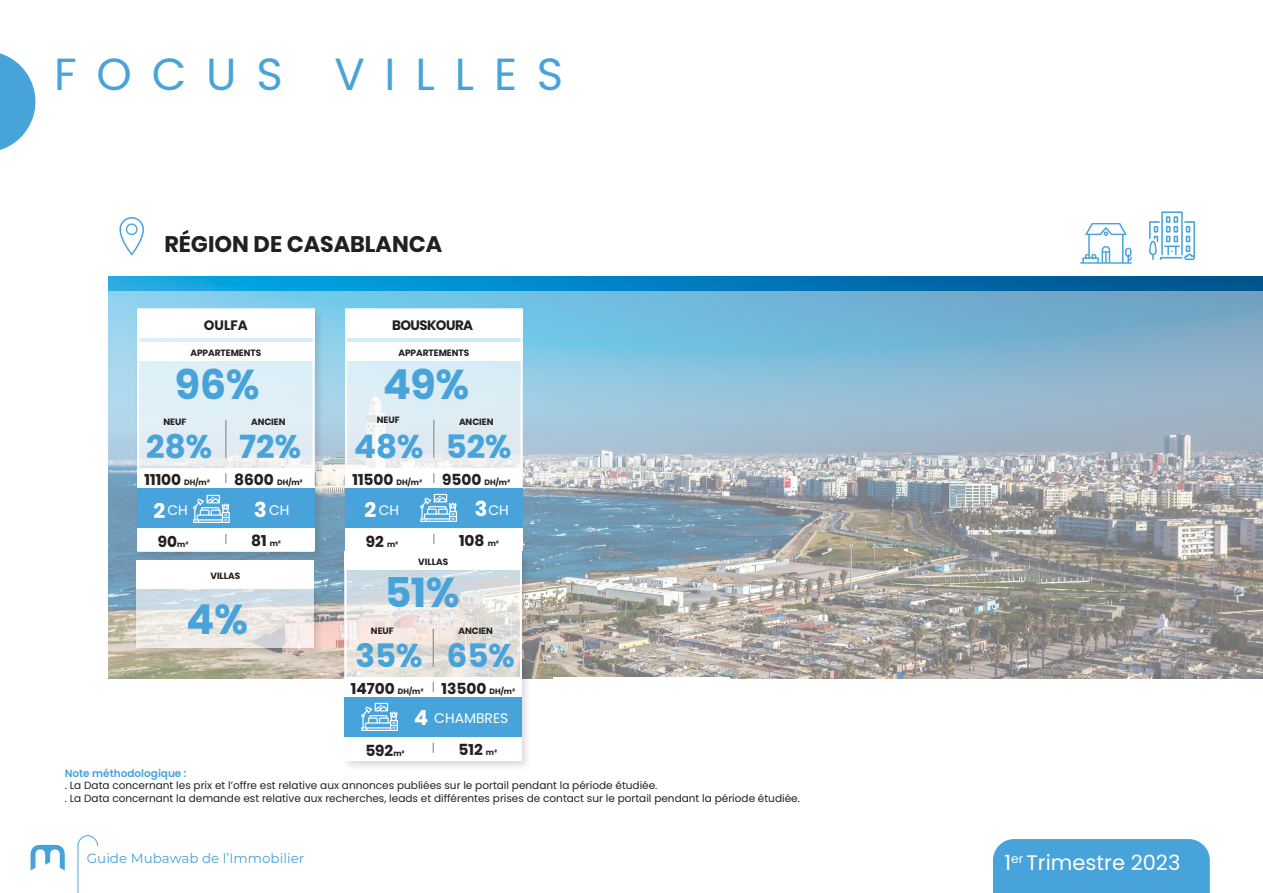
<style>
.page{position:relative;width:1263px;height:893px;background:#fff}
.page>*{position:absolute;margin:0;border:0;box-sizing:border-box;transform-origin:0 0}
.t1{font:45px "Poppins";letter-spacing:.44em;color:#48a3da}
.t2{font:700 41.4px "Poppins";color:#48a3da}
.t3{font:700 32.55px "Poppins";color:#48a3da}
.t4{font:700 22.5px "Poppins";color:#231f20}
.t5{font:21px "Poppins";color:#fff}
.t6{font:700 20.85px "Poppins";color:#fff}
.t7{font:700 15.45px "Poppins";color:#231f20}
.t8{font:13.95px "Poppins";color:#fff}
.t9{font:700 13.65px "Poppins";letter-spacing:-.04em;color:#231f20}
.t10{font:13.5px "Montserrat";color:#47a2da}
.t11{font:10.5px "Poppins";color:#231f20}
.t12{font:600 10.5px "Poppins";color:#47a2da}
.t13{font:700 9px "Poppins";color:#231f20}
.t14{font:700 7.8px "Poppins";color:#231f20}
.s1{font-size:7.8px}
.s2{font-size:15.45px}
</style>
<div class="page">
<div style="left:993px;top:839px;width:217px;height:54px;background:#48a3da"></div>
<svg style="left:31px;top:845px;width:34px;height:25px"></svg>
<svg style="left:77px;top:835px;width:21px;height:58px"></svg>
<img style="left:108px;top:276px;width:1155px;height:15px">
<svg style="left:108px;top:291px;width:1155px;height:388px;background:#99b0bb"></svg>
<div style="left:134px;top:306px;width:191px;height:256px;background:#231f20;opacity:.25"></div>
<svg style="left:140px;top:337px;width:171px;height:131px;background:#e0eef5"></svg>
<div style="left:341px;top:548px;width:192px;height:224px;background:#231f20;opacity:.25"></div>
<svg style="left:345px;top:570px;width:177px;height:191px;background:#e2e1e0"></svg>
<svg style="left:119px;top:217px;width:25px;height:39px"></svg>
<div style="left:137px;top:309px;width:177px;height:28px;background:#fff"></div>
<div style="left:137px;top:468px;width:86px;height:20px;background:#fff"></div>
<div style="left:220px;top:468px;width:94px;height:20px;background:#fff"></div>
<div style="left:137px;top:488px;width:177px;height:40px;background:#48a3da"></div>
<hr style="left:225px;top:420px;width:1px;height:38px;background:#8b8d90">
<div style="left:137px;top:528px;width:177px;height:23px;background:#fff"></div>
<div style="left:137px;top:342px;width:177px;height:19px;background:#fff"></div>
<div style="left:553px;top:677px;width:85px;height:20px;background:#fff"></div>
<div style="left:636px;top:677px;width:94px;height:20px;background:#fff"></div>
<div style="left:345px;top:677px;width:85px;height:20px;background:#fff"></div>
<div style="left:428px;top:677px;width:94px;height:20px;background:#fff"></div>
<div style="left:345px;top:697px;width:177px;height:40px;background:#48a3da"></div>
<hr style="left:433px;top:629px;width:1px;height:38px;background:#8b8d90">
<svg style="left:361px;top:703px;width:37px;height:28px"></svg>
<div style="left:345px;top:737px;width:177px;height:23px;background:#fff"></div>
<svg style="left:432px;top:742px;width:2px;height:11px"></svg>
<div style="left:345px;top:551px;width:177px;height:19px;background:#fff"></div>
<svg style="left:348px;top:337px;width:171px;height:131px;background:#dfedf3"></svg>
<div style="left:345px;top:309px;width:177px;height:28px;background:#fff"></div>
<div style="left:345px;top:468px;width:86px;height:20px;background:#fff"></div>
<div style="left:428px;top:468px;width:94px;height:20px;background:#fff"></div>
<div style="left:345px;top:488px;width:177px;height:40px;background:#48a3da"></div>
<hr style="left:433px;top:420px;width:1px;height:38px;background:#8b8d90">
<svg style="left:420px;top:494px;width:37px;height:28px"></svg>
<div style="left:345px;top:528px;width:177px;height:23px;background:#fff"></div>
<div style="left:345px;top:342px;width:177px;height:19px;background:#fff"></div>
<svg style="left:1080px;top:223px;width:52px;height:41px"></svg>
<svg style="left:1149px;top:211px;width:46px;height:49px"></svg>
<svg style="left:0;top:53px;width:35px;height:97px"></svg>
<div style="left:137px;top:560px;width:177px;height:29px;background:#fff"></div>
<div style="left:133px;top:585px;width:191px;height:73px;background:#231f20;opacity:.25"></div>
<svg style="left:137px;top:589px;width:177px;height:59px;background:#e2e4e3"></svg>
<svg style="left:193px;top:495px;width:37px;height:28px"></svg>
<p class="t1" style="left:54px;top:48px;width:511px">FOCUS VILLES</p>
<p class="t4" style="left:164px;top:231px;width:279px">RÉGION DE CASABLANCA</p>
<p class="t9" style="left:204px;top:317px;width:46px">OULFA</p>
<p class="t9" style="left:392px;top:317px;width:83px">BOUSKOURA</p>
<p class="t13" style="left:190px;top:347px;width:72px">APPARTEMENTS</p>
<p class="t13" style="left:398px;top:347px;width:72px">APPARTEMENTS</p>
<p class="t2" style="left:175px;top:361px;width:86px">96%</p>
<p class="t3" style="left:146px;top:427px;width:67px">28%</p>
<p class="t3" style="left:240px;top:427px;width:63px">72%</p>
<p class="t13" style="left:164px;top:417px;width:24px">NEUF</p>
<p class="t13" style="left:251px;top:417px;width:36px">ANCIEN</p>
<p class="t2" style="left:383px;top:361px;width:88px">49%</p>
<p class="t3" style="left:354px;top:427px;width:71px">48%</p>
<p class="t3" style="left:446px;top:427px;width:67px">52%</p>
<p class="t13" style="left:377px;top:415px;width:24px">NEUF</p>
<p class="t13" style="left:459px;top:417px;width:36px">ANCIEN</p>
<p class="t7" style="left:145px;top:470px;width:67px">11100 <span class="s1">DH/m²</span></p>
<p class="t14" style="left:234px;top:477px;width:70px"><span class="s2">8600</span> DH/m²</p>
<p class="t6" style="left:154px;top:498px;width:13px">2</p>
<p class="t8" style="left:167px;top:502px;width:22px">CH</p>
<p class="t6" style="left:254px;top:497px;width:14px">3</p>
<p class="t8" style="left:269px;top:502px;width:22px">CH</p>
<p class="t7" style="left:158px;top:533px;width:32px">90<span class="s1">m²</span></p>
<p class="t7" style="left:251px;top:532px;width:31px">81 <span class="s1">m²</span></p>
<p class="t7" style="left:353px;top:470px;width:71px">11500 <span class="s1">DH/m²</span></p>
<p class="t14" style="left:442px;top:477px;width:69px"><span class="s2">9500</span> DH/m²</p>
<p class="t6" style="left:475px;top:496px;width:14px">3</p>
<p class="t8" style="left:488px;top:502px;width:22px">CH</p>
<p class="t7" style="left:366px;top:533px;width:34px">92 <span class="s1">m²</span></p>
<p class="t7" style="left:459px;top:532px;width:41px">108 <span class="s1">m²</span></p>
<p class="t6" style="left:365px;top:497px;width:13px">2</p>
<p class="t8" style="left:379px;top:502px;width:22px">CH</p>
<p class="t13" style="left:418px;top:556px;width:31px">VILLAS</p>
<p class="t13" style="left:210px;top:571px;width:31px">VILLAS</p>
<p class="t2" style="left:187px;top:596px;width:63px">4%</p>
<p class="t2" style="left:385px;top:569px;width:76px">51%</p>
<p class="t3" style="left:355px;top:636px;width:68px">35%</p>
<p class="t3" style="left:447px;top:636px;width:69px">65%</p>
<p class="t13" style="left:371px;top:626px;width:24px">NEUF</p>
<p class="t13" style="left:458px;top:626px;width:36px">ANCIEN</p>
<p class="t7" style="left:351px;top:679px;width:74px">14700 <span class="s1">DH/m²</span></p>
<p class="t7" style="left:442px;top:679px;width:75px">13500 <span class="s1">DH/m²</span></p>
<p class="t6" style="left:414px;top:705px;width:16px">4</p>
<p class="t8" style="left:434px;top:710px;width:76px">CHAMBRES</p>
<p class="t7" style="left:365px;top:742px;width:41px">592<span class="s1">m²</span></p>
<p class="t7" style="left:459px;top:741px;width:40px">512 <span class="s1">m²</span></p>
<p class="t12" style="left:65px;top:767px;width:123px">Note méthodologique :</p>
<p class="t11" style="left:65px;top:780px;width:594px">. La Data concernant les prix et l’offre est relative aux annonces publiées sur le portail pendant la période étudiée.</p>
<p class="t11" style="left:65px;top:792px;width:737px">. La Data concernant la demande est relative aux recherches, leads et différentes prises de contact sur le portail pendant la période étudiée.</p>
<p class="t10" style="left:87px;top:849px;width:219px">Guide Mubawab de l’Immobilier</p>
<h3 class="t5" style="left:1004px;top:850px;width:177px">1<sup>er</sup> Trimestre 2023</h3>
</div>
